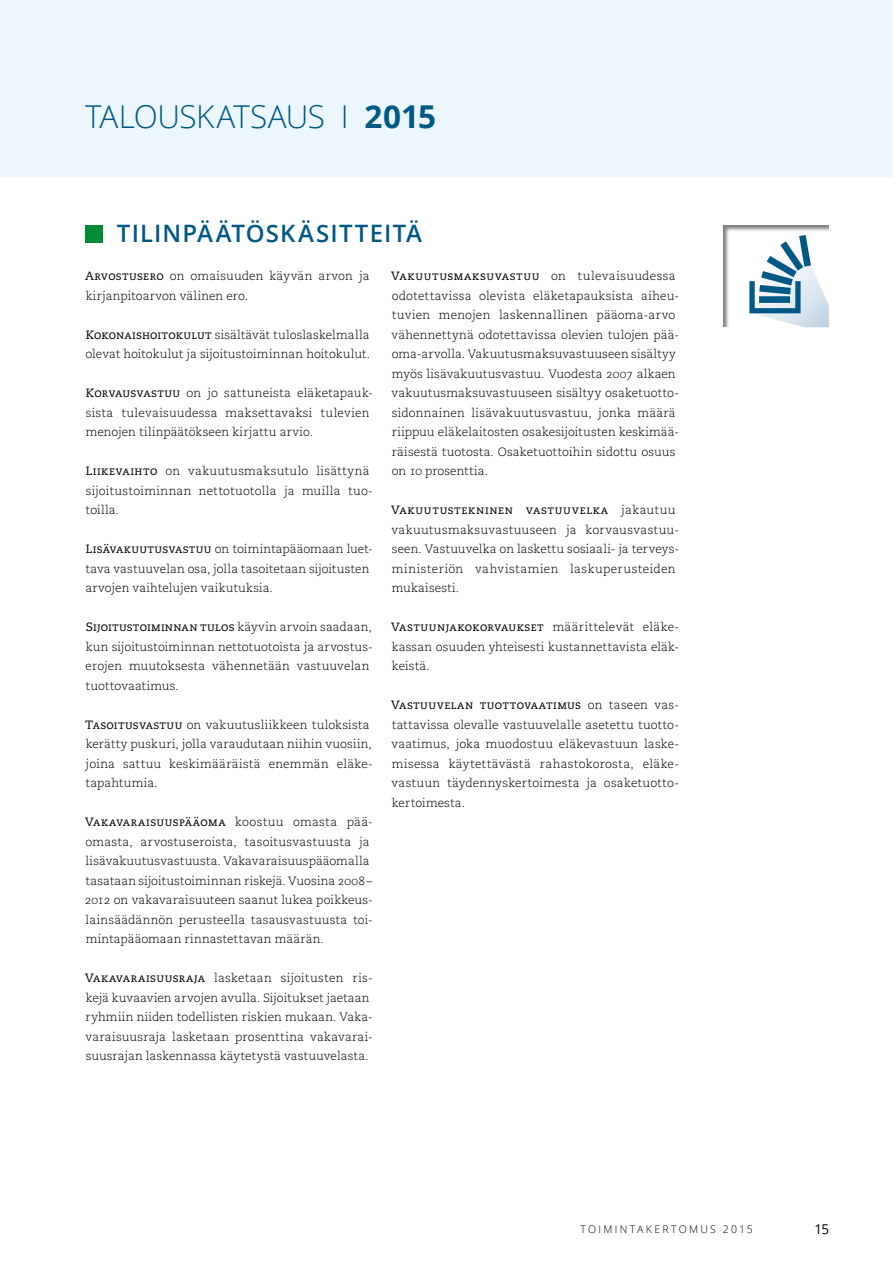
<style>
.page{position:relative;width:893px;height:1263px;background:#fff}
.page>*{position:absolute;margin:0;border:0;box-sizing:border-box;transform-origin:0 0}
.t1{font:300 31.5px "Open Sans";letter-spacing:-.02em;color:#005885}
.t2{font:600 24px "Open Sans";letter-spacing:.045em;color:#005885}
.t3{font:13.5px "Open Sans";color:#000}
.t4{font:300 12px/19.5px "Caecilia LT Std";letter-spacing:.01em;color:#000}
.t5{font:300 10.5px "Open Sans";letter-spacing:.22em;color:#000}
.s1{font-weight:700}
.s2{font-weight:400}
</style>
<div class="page">
<div style="left:0;top:0;width:893px;height:176px;background:#ebf7fd"></div>
<div style="left:85px;top:225px;width:17px;height:17px;background:#008d35"></div>
<div style="left:723px;top:224px;width:107px;height:105px;background:#000;opacity:.5"></div>
<svg style="left:749px;top:235px;width:80px;height:92px"></svg>
<h1 class="t1" style="left:85px;top:95px;width:352px">TALOUSKATSAUS I <span class="s1">2015</span></h1>
<h2 class="t2" style="left:117px;top:217px;width:307px">TILINPÄÄTÖSKÄSITTEITÄ</h2>
<p class="t4" style="left:85px;top:266px;width:286px"><span class="s2">Arvostusero</span> on omaisuuden käyvän arvon ja kirjanpitoarvon välinen ero.</p>
<p class="t4" style="left:86px;top:325px;width:286px"><span class="s2">Kokonaishoitokulut</span> sisältävät tuloslaskelmalla olevat hoitokulut ja sijoitustoiminnan hoitokulut.</p>
<p class="t4" style="left:86px;top:383px;width:289px"><span class="s2">Korvausvastuu</span> on jo sattuneista eläketapauk&shy;sista tulevaisuudessa maksettavaksi tulevien menojen tilinpäätökseen kirjattu arvio.</p>
<p class="t4" style="left:86px;top:461px;width:289px"><span class="s2">Liikevaihto</span> on vakuutusmaksutulo lisättynä sijoitustoiminnan nettotuotolla ja muilla tuo&shy;toilla.</p>
<p class="t4" style="left:86px;top:539px;width:287px"><span class="s2">Lisävakuutusvastuu</span> on toimintapääomaan luet&shy;tava vastuuvelan osa, jolla tasoitetaan sijoitusten arvojen vaihtelujen vaikutuksia.</p>
<p class="t4" style="left:86px;top:617px;width:288px"><span class="s2">Sijoitustoiminnan tulos</span> käyvin arvoin saadaan, kun sijoitustoiminnan nettotuotoista ja arvostus&shy;erojen muutoksesta vähennetään vastuuvelan tuottovaatimus.</p>
<p class="t4" style="left:85px;top:715px;width:288px"><span class="s2">Tasoitusvastuu</span> on vakuutusliikkeen tuloksista kerätty puskuri, jolla varaudutaan niihin vuosiin, joina sattuu keskimääräistä enemmän eläke&shy;tapahtumia.</p>
<p class="t4" style="left:85px;top:812px;width:289px"><span class="s2">Vakavaraisuuspääoma</span> koostuu omasta pää&shy;omasta, arvostuseroista, tasoitusvastuusta ja lisävakuutusvastuusta. Vakavaraisuuspääomalla tasataan sijoitustoiminnan riskejä. Vuosina 2008– 2012 on vakavaraisuuteen saanut lukea poikkeus&shy;lainsäädännön perusteella tasausvastuusta toi&shy;mintapääomaan rinnastettavan määrän.</p>
<p class="t4" style="left:85px;top:968px;width:289px"><span class="s2">Vakavaraisuusraja</span> lasketaan sijoitusten ris&shy;kejä kuvaavien arvojen avulla. Sijoitukset jaetaan ryhmiin niiden todellisten riskien mukaan. Vaka&shy;varaisuusraja lasketaan prosenttina vakavarai&shy;suusrajan laskennassa käytetystä vastuuvelasta.</p>
<p class="t4" style="left:391px;top:266px;width:289px"><span class="s2">Vakuutusmaksuvastuu</span> on tulevaisuudessa odotettavissa olevista eläketapauksista aiheu&shy;tuvien menojen laskennallinen pääoma-arvo vähennettynä odotettavissa olevien tulojen pää&shy;oma-arvolla. Vakuutusmaksuvastuuseen sisältyy myös lisävakuutusvastuu. Vuodesta 2007 alkaen vakuutusmaksuvastuuseen sisältyy osaketuotto&shy;sidonnainen lisävakuutusvastuu, jonka määrä riippuu eläkelaitosten osakesijoitusten keskimää&shy;räisestä tuotosta. Osaketuottoihin sidottu osuus on 10 prosenttia.</p>
<p class="t4" style="left:391px;top:500px;width:289px"><span class="s2">Vakuutustekninen vastuuvelka</span> jakautuu vakuutusmaksuvastuuseen ja korvausvastuu&shy;seen. Vastuuvelka on laskettu sosiaali- ja terveys&shy;ministeriön vahvistamien laskuperusteiden mukaisesti.</p>
<p class="t4" style="left:391px;top:617px;width:289px;text-align:justify"><span class="s2">Vastuunjakokorvaukset</span> määrittelevät eläke&shy;kassan osuuden yhteisesti kustannettavista eläk&shy;keistä.</p>
<p class="t4" style="left:391px;top:695px;width:289px"><span class="s2">Vastuuvelan tuottovaatimus</span> on taseen vas--- tattavissa olevalle vastuuvelalle asetettu tuotto---- vaatimus, joka muodostuu eläkevastuun laske-- misessa käytettävästä rahastokorosta, eläke-- vastuun täydennyskertoimesta ja osaketuotto&shy;kertoimesta.</p>
<p class="t5" style="left:580px;top:1222px;width:174px">TOIMINTAKERTOMUS 2015</p>
<p class="t3" style="left:814px;top:1220px;width:16px">15</p>
</div>
